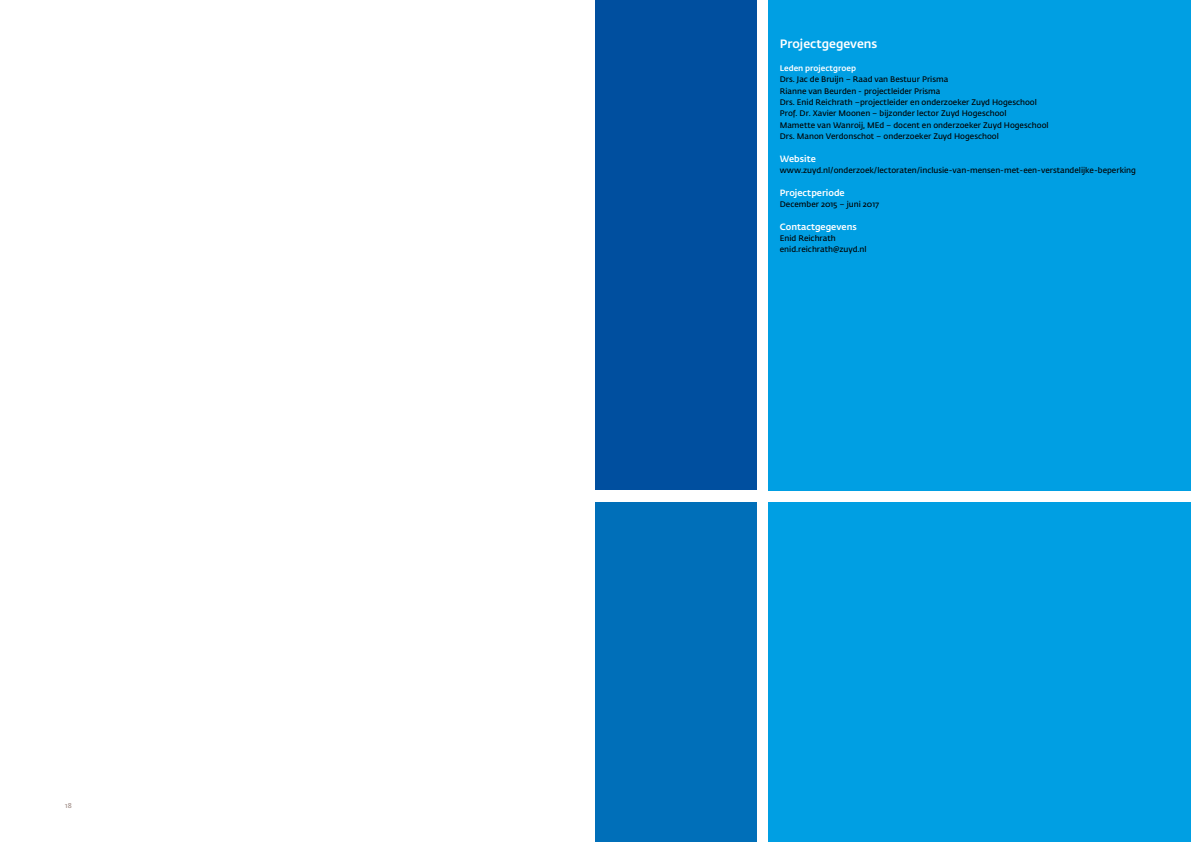
<style>
.page{position:relative;width:1191px;height:842px;background:#fff}
.page>*{position:absolute;margin:0;border:0;box-sizing:border-box;transform-origin:0 0}
.t1{font:500 12px "Fedra Sans Std";color:#fff}
.t2{font:500 9px "Fedra Sans Std";color:#fff}
.t3{font:600 8px/11.3px "Fedra Sans Std";color:#000}
.t4{font:500 8px "Fedra Sans Std";color:#fff}
.t5{font:600 7px "Fedra Sans Std";color:#9f8c86}
</style>
<div class="page">
<div style="left:595px;top:0;width:162px;height:490px;background:#004f9f"></div>
<div style="left:595px;top:502px;width:162px;height:340px;background:#006fb9"></div>
<div style="left:768px;top:502px;width:423px;height:340px;background:#009fe3"></div>
<div style="left:768px;top:0;width:423px;height:490px;background:#009fe3"></div>
<p class="t5" style="left:65px;top:801px;width:8px">18</p>
<h1 class="t1" style="left:780px;top:37px;width:99px">Projectgegevens</h1>
<p class="t4" style="left:780px;top:63px;width:78px">Leden projectgroep</p>
<p class="t3" style="left:780px;top:74px;width:270px">Drs. Jac de Bruijn – Raad van Bestuur Prisma<br>Rianne van Beurden - projectleider Prisma<br>Drs. Enid Reichrath –projectleider en onderzoeker Zuyd Hogeschool Prof. Dr. Xavier Moonen – bijzonder lector Zuyd Hogeschool<br>Mamette van Wanroij, MEd – docent en onderzoeker Zuyd Hogeschool Drs. Manon Verdonschot – onderzoeker Zuyd Hogeschool</p>
<p class="t2" style="left:780px;top:153px;width:38px">Website</p>
<p class="t3" style="left:780px;top:165px;width:358px">www.zuyd.nl/onderzoek/lectoraten/inclusie-van-mensen-met-een-verstandelijke-beperking</p>
<p class="t2" style="left:780px;top:187px;width:66px">Projectperiode</p>
<p class="t3" style="left:780px;top:199px;width:101px">December 2015 – juni 2017</p>
<p class="t2" style="left:780px;top:221px;width:78px">Contactgegevens</p>
<p class="t3" style="left:780px;top:233px;width:88px">Enid Reichrath enid.reichrath@zuyd.nl</p>
</div>
